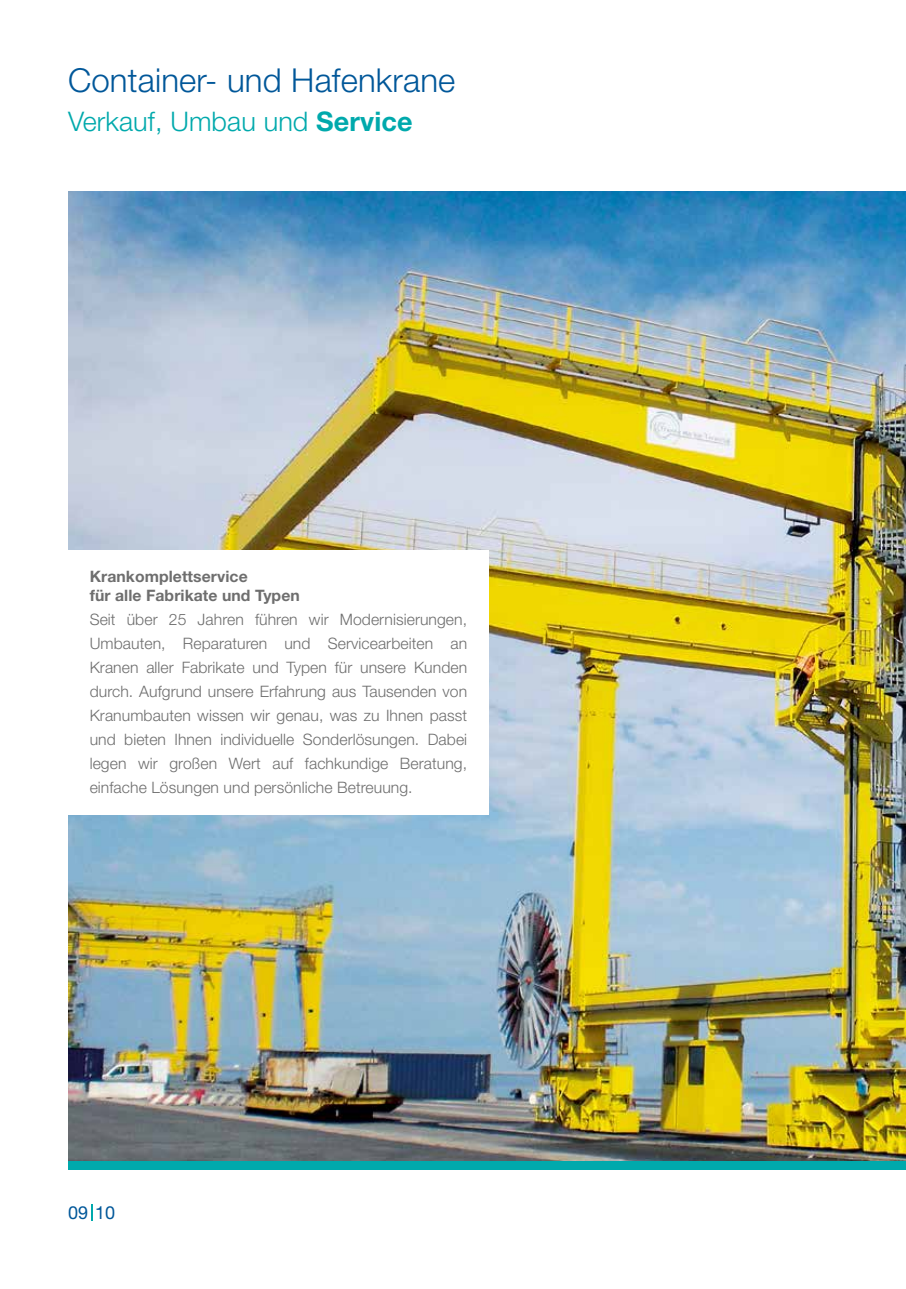
<style>
.page{position:relative;width:906px;height:1289px;background:#fff}
.page>*{position:absolute;margin:0;border:0;box-sizing:border-box;transform-origin:0 0}
.t1{font:300 33px "Helvetica Neue LT Std";letter-spacing:.005em;color:#005799}
.t2{font:300 27px "Helvetica Neue LT Std";letter-spacing:.005em;color:#00a9ac}
.t3{font:18px "Helvetica Neue LT Std";color:#005799}
.t4{font:300 15.75px/24px "Helvetica Neue LT Std";letter-spacing:.005em;color:#6e6e6e;text-align:justify}
.t5{font:700 15.75px/18.9px "Helvetica Neue LT Std";letter-spacing:.005em;color:#6e6e6e}
.s1{font-weight:700}
</style>
<div class="page">
<img style="left:68px;top:191px;width:838px;height:970px">
<div style="left:63px;top:549px;width:425px;height:265px;background:#fff"></div>
<svg style="left:91px;top:1204px;width:2px;height:16px"></svg>
<div style="left:68px;top:1161px;width:838px;height:8px;background:#00a9ac"></div>
<h1 class="t1" style="left:68px;top:60px;width:389px">Container- und Hafenkrane</h1>
<h2 class="t2" style="left:68px;top:104px;width:346px">Verkauf, Umbau und <span class="s1">Service</span></h2>
<p class="t5" style="left:90px;top:566px;width:212px">Krankomplettservice<br>für alle Fabrikate und Typen</p>
<p class="t4" style="left:90px;top:607px;width:379px">Seit über 25 Jahren führen wir Modernisierungen, Umbauten, Reparaturen und Servicearbeiten an Kranen aller Fabrikate und Typen für unsere Kunden durch. Aufgrund unsere Erfahrung aus Tausenden von Kranumbauten wissen wir genau, was zu Ihnen passt und bieten Ihnen individuelle Sonderlösungen. Dabei legen wir großen Wert auf fachkundige Beratung, einfache Lösungen und persönliche Betreuung.</p>
<p class="t3" style="left:68px;top:1201px;width:49px">09 10</p>
</div>
